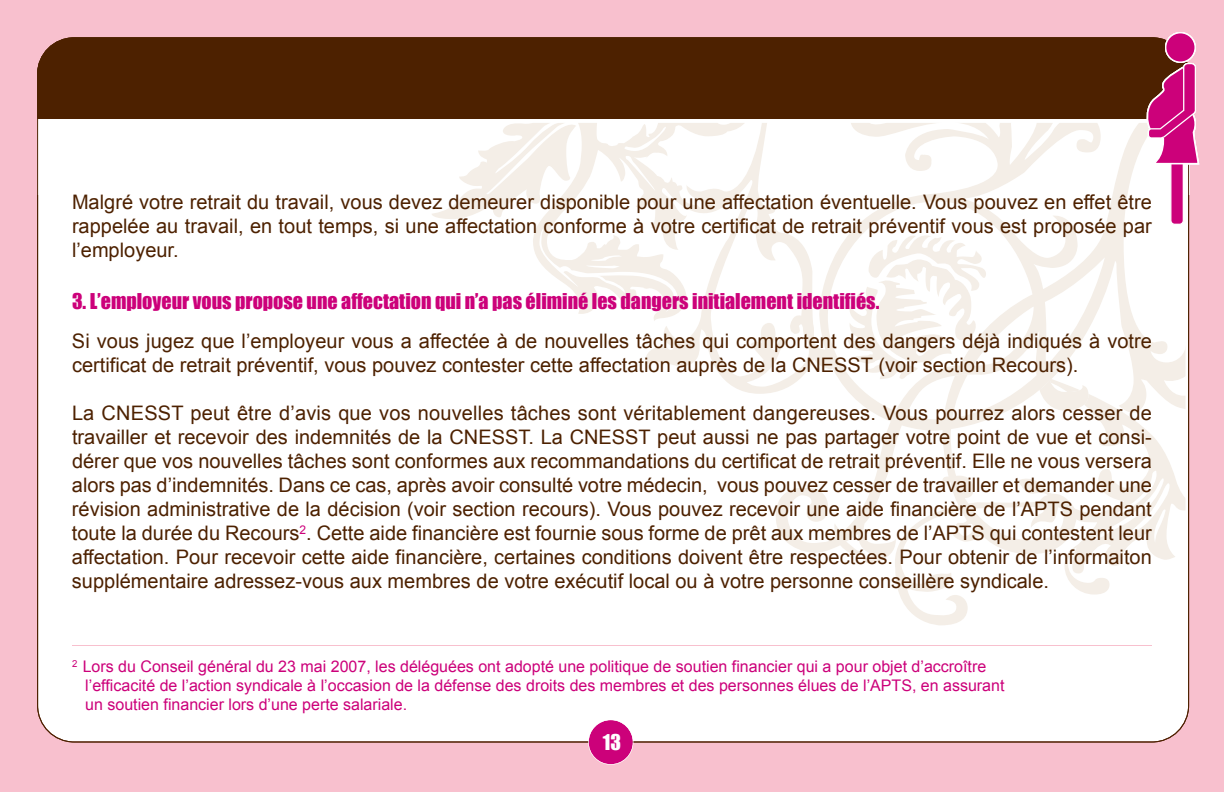
<style>
.page{position:relative;width:1224px;height:792px;background:#f8c0ce}
.page>*{position:absolute;margin:0;border:0;box-sizing:border-box;transform-origin:0 0}
.t1{font:20px/24px "Arial";color:#4d2100;text-align:justify}
.t2{font:20px "Impact";color:#cc017a}
.t3{font:20px "Impact";color:#fff}
.t4{font:16px/19.2px "Arial";color:#cc017a}
</style>
<div class="page">
<div style="left:38px;top:38px;width:1150px;height:704px;background:#fff;border-radius:36px"></div>
<div style="left:37px;top:38px;width:1152px;height:126px;background:#4d2100;border-radius:36px"></div>
<div style="left:37px;top:120px;width:1152px;height:75px;background:#fff"></div>
<svg style="left:432px;top:123px;width:101px;height:96px"></svg>
<svg style="left:533px;top:123px;width:653px;height:502px"></svg>
<hr style="left:72px;top:645px;width:1080px;height:1px;background:#f8c0ce">
<div style="left:589px;top:720px;width:44px;height:44px;background:#cc017a;border-radius:50%"></div>
<div style="left:588px;top:720px;width:45px;height:45px;border:1px solid #fff;border-radius:50%"></div>
<div style="left:1171px;top:135px;width:12px;height:89px;background:#cc017a;border-radius:4px"></div>
<div style="left:1170px;top:134px;width:14px;height:91px;border:1px solid #fff;border-radius:4px"></div>
<div style="left:1166px;top:33px;width:29px;height:29px;background:#cc017a;border-radius:50%"></div>
<div style="left:1165px;top:32px;width:31px;height:31px;border:1px solid #fff;border-radius:50%"></div>
<svg style="left:1147px;top:62px;width:52px;height:103px"></svg>
<p class="t1" style="left:72px;top:190px;width:1081px">Malgré votre retrait du travail, vous devez demeurer disponible pour une affectation éventuelle. Vous pouvez en effet être rappelée au travail, en tout temps, si une affectation conforme à votre certificat de retrait préventif vous est proposée par l’employeur.</p>
<p class="t2" style="left:72px;top:289px;width:809px">3. L’employeur vous propose une affectation qui n’a pas éliminé les dangers initialement identifiés.</p>
<p class="t1" style="left:72px;top:329px;width:1082px">Si vous jugez que l’employeur vous a affectée à de nouvelles tâches qui comportent des dangers déjà indiqués à votre certificat de retrait préventif, vous pouvez contester cette affectation auprès de la CNESST (voir section Recours).</p>
<p class="t1" style="left:72px;top:401px;width:1082px">La CNESST peut être d’avis que vos nouvelles tâches sont véritablement dangereuses. Vous pourrez alors cesser de travailler et recevoir des indemnités de la CNESST. La CNESST peut aussi ne pas partager votre point de vue et consi&shy;dérer que vos nouvelles tâches sont conformes aux recommandations du certificat de retrait préventif. Elle ne vous versera alors pas d’indemnités. Dans ce cas, après avoir consulté votre médecin, vous pouvez cesser de travailler et demander une révision administrative de la décision (voir section recours). Vous pouvez recevoir une aide financière de l’APTS pendant toute la durée du Recours<sup>2</sup>. Cette aide financière est fournie sous forme de prêt aux membres de l’APTS qui contestent leur affectation. Pour recevoir cette aide financière, certaines conditions doivent être respectées. Pour obtenir de l’informaiton supplémentaire adressez-vous aux membres de votre exécutif local ou à votre personne conseillère syndicale.</p>
<p class="t4" style="left:85px;top:656px;width:921px;text-indent:-13px"><sup>2</sup> Lors du Conseil général du 23 mai 2007, les déléguées ont adopté une politique de soutien financier qui a pour objet d’accroître l’efficacité de l’action syndicale à l’occasion de la défense des droits des membres et des personnes élues de l’APTS, en assurant un soutien financier lors d’une perte salariale.</p>
<p class="t3" style="left:603px;top:730px;width:20px">13</p>
</div>
